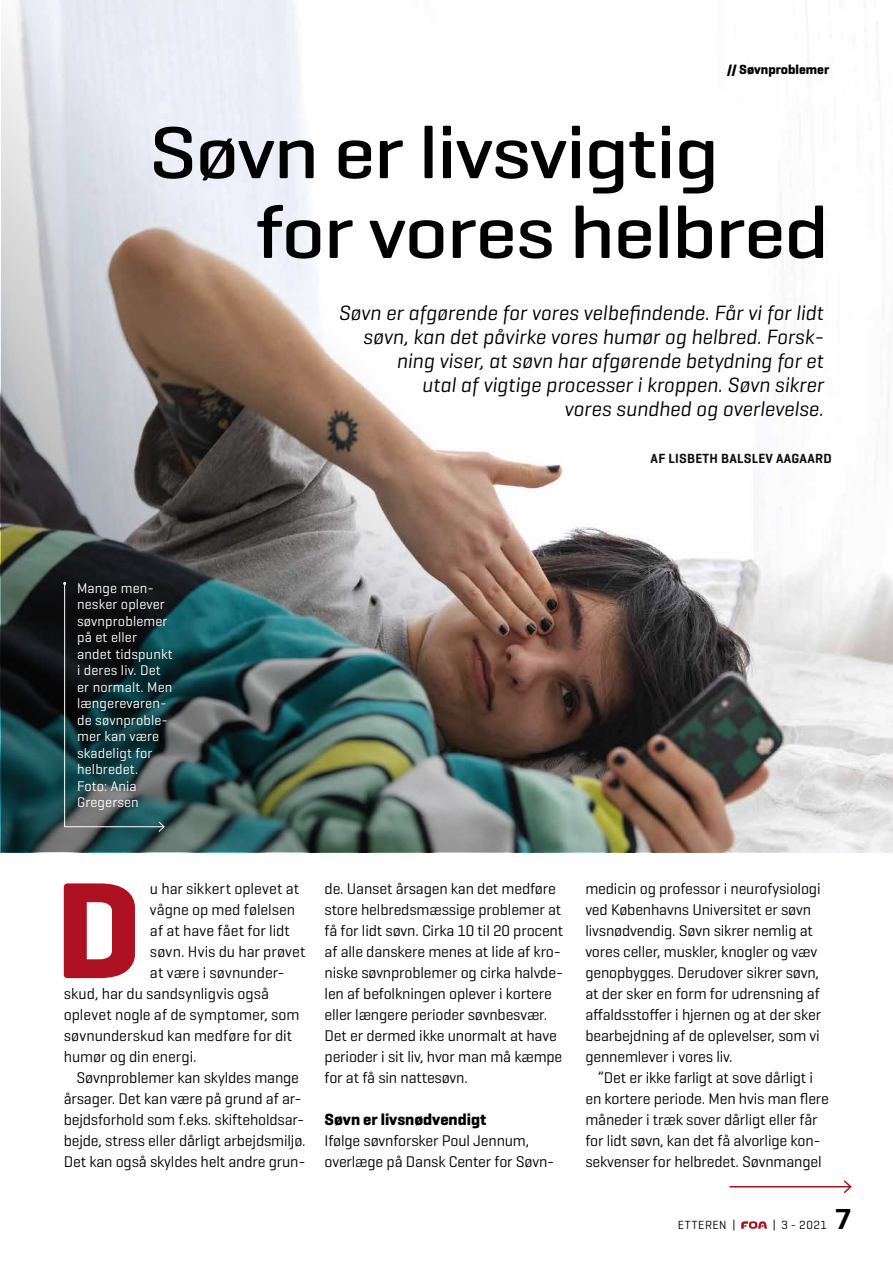
<style>
.page{position:relative;width:893px;height:1263px;background:#fff}
.page>*{position:absolute;margin:0;border:0;box-sizing:border-box;transform-origin:0 0}
.t1{font:700 139.35px "Geogrotesque";color:#ae1122}
.t2{font:500 75px/79.8px "Geogrotesque";letter-spacing:-.02em;color:#000;scale:1.13 1}
.t3{font:600 29.4px "Geogrotesque";color:#000}
.t4{font:italic 21px/24px "Geogrotesque";color:#000;text-align:right}
.t5{font:700 16.5px "Geogrotesque";color:#000}
.t6{font:15.75px/21px "Geogrotesque";letter-spacing:-.01em;color:#000}
.t7{font:15.75px "Geogrotesque";letter-spacing:.01em;color:#000}
.t8{font:14.25px/16.5px "Geogrotesque";letter-spacing:.01em;color:#fff}
.t9{font:600 13.5px "Geogrotesque";letter-spacing:.02em;color:#0d0d0d}
.t10{font:700 13.5px "Geogrotesque";color:#000}
.t11{font:12px "Geogrotesque";letter-spacing:.045em;color:#000}
</style>
<div class="page">
<svg style="left:741px;top:1221px;width:26px;height:8px"></svg>
<img style="left:1px;top:0;width:891px;height:852px">
<hr style="left:730px;top:1186px;width:121px;height:1px;background:#ae1122">
<svg style="left:842px;top:1180px;width:10px;height:13px"></svg>
<svg style="left:63px;top:582px;width:102px;height:251px"></svg>
<p class="t10" style="left:727px;top:61px;width:104px">// Søvnproblemer</p>
<h2 class="t2" style="left:255px;top:111px;width:509px;text-indent:-107px">Søvn er livsvigtig for vores helbred</h2>
<p class="t4" style="left:338px;top:300px;width:487px">Søvn er afgørende for vores velbefindende. Får vi for lidt søvn, kan det påvirke vores humør og helbred. Forsk&shy;ning viser, at søvn har afgørende betydning for et<br>utal af vigtige processer i kroppen. Søvn sikrer<br>vores sundhed og overlevelse.</p>
<p class="t9" style="left:651px;top:450px;width:183px">AF LISBETH BALSLEV AAGAARD</p>
<p class="t8" style="left:77px;top:579px;width:97px">Mange men&shy;nesker oplever søvnproblemer på et eller andet tidspunkt i deres liv. Det er normalt. Men længerevaren&shy;de søvnproble&shy;mer kan være skadeligt for helbredet.<br>Foto: Ania<br>Gregersen</p>
<h1 class="t1" style="left:55px;top:844px;width:88px">D</h1>
<p class="t6" style="left:150px;top:878px;width:151px">u har sikkert oplevet at</p>
<p class="t6" style="left:150px;top:899px;width:147px">vågne op med følelsen</p>
<p class="t7" style="left:150px;top:921px;width:142px">af at have fået for lidt</p>
<p class="t7" style="left:150px;top:942px;width:157px">søvn. Hvis du har prøvet</p>
<p class="t6" style="left:150px;top:962px;width:136px">at være i søvnunder-</p>
<p class="t6" style="left:64px;top:983px;width:207px">skud, har du sandsynligvis også</p>
<p class="t6" style="left:64px;top:1004px;width:237px">oplevet nogle af de symptomer, som</p>
<p class="t6" style="left:64px;top:1025px;width:230px">søvnunderskud kan medføre for dit</p>
<p class="t6" style="left:64px;top:1046px;width:134px">humør og din energi.</p>
<p class="t6" style="left:77px;top:1067px;width:224px">Søvnproblemer kan skyldes mange</p>
<p class="t6" style="left:64px;top:1088px;width:239px">årsager. Det kan være på grund af ar-</p>
<p class="t6" style="left:64px;top:1109px;width:242px">bejdsforhold som f.eks. skifteholdsar-</p>
<p class="t6" style="left:64px;top:1130px;width:243px">bejde, stress eller dårligt arbejdsmiljø.</p>
<p class="t6" style="left:64px;top:1151px;width:243px">Det kan også skyldes helt andre grun-</p>
<p class="t6" style="left:325px;top:878px;width:240px">de. Uanset årsagen kan det medføre store helbredsmæssige problemer at få for lidt søvn. Cirka 10 til 20 procent af alle danskere menes at lide af kro&shy;niske søvnproblemer og cirka halvde&shy;len af befolkningen oplever i kortere eller længere perioder søvnbesvær.<br>Det er dermed ikke unormalt at have perioder i sit liv, hvor man må kæmpe for at få sin nattesøvn.</p>
<p class="t5" style="left:325px;top:1109px;width:163px">Søvn er livsnødvendigt</p>
<p class="t6" style="left:325px;top:1130px;width:231px">Ifølge søvnforsker Poul Jennum, overlæge på Dansk Center for Søvn-</p>
<p class="t6" style="left:585px;top:878px;width:237px">medicin og professor i neurofysiologi ved Københavns Universitet er søvn livsnødvendig. Søvn sikrer nemlig at vores celler, muskler, knogler og væv genopbygges. Derudover sikrer søvn, at der sker en form for udrensning af affaldsstoffer i hjernen og at der sker bearbejdning af de oplevelser, som vi gennemlever i vores liv.</p>
<p class="t6" style="left:585px;top:1067px;width:245px;text-indent:13px">”Det er ikke farligt at sove dårligt i en kortere periode. Men hvis man flere måneder i træk sover dårligt eller får for lidt søvn, kan det få alvorlige kon&shy;sekvenser for helbredet. Søvnmangel</p>
<p class="t11" style="left:678px;top:1217px;width:59px">ETTEREN |</p>
<p class="t11" style="left:773px;top:1217px;width:56px">| 3 - 2021</p>
<h3 class="t3" style="left:835px;top:1200px;width:18px">7</h3>
</div>
